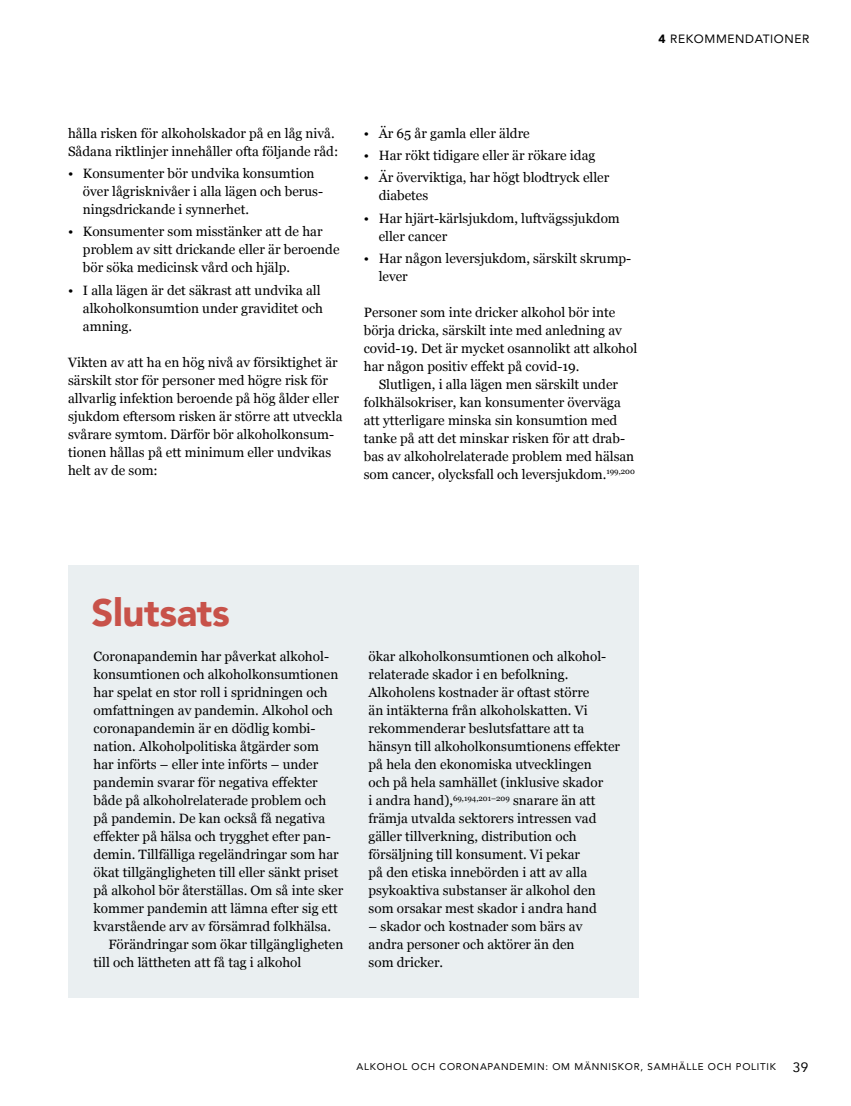
<style>
.page{position:relative;width:851px;height:1106px;background:#fff}
.page>*{position:absolute;margin:0;border:0;box-sizing:border-box;transform-origin:0 0}
.t1{font:900 38.25px "Avenir";letter-spacing:-.01em;color:#c8524a}
.t2{font:13.5px/18px "Georgia";color:#000}
.t3{font:12px "Avenir";letter-spacing:.05em;color:#000}
.t4{font:9.75px "Avenir";letter-spacing:.08em;color:#000}
.s1{font-weight:900}
.s2{font-size:13.5px}
</style>
<div class="page">
<div style="left:68px;top:564px;width:570px;height:433px;background:#eaeff1"></div>
<p class="t3" style="left:658px;top:29px;width:152px"><span class="s1">4</span> REKOMMENDATIONER</p>
<p class="t2" style="left:68px;top:124px;width:271px">hålla risken för alkoholskador på en låg nivå.<br>Sådana riktlinjer innehåller ofta följande råd:</p>
<p class="t2" style="left:83px;top:164px;width:242px;text-indent:-15px">• Konsumenter bör undvika konsumtion över lågrisknivåer i alla lägen och berus&shy;ningsdrickande i synnerhet.</p>
<p class="t2" style="left:83px;top:222px;width:258px;text-indent:-15px">• Konsumenter som misstänker att de har problem av sitt drickande eller är beroende bör söka medicinsk vård och hjälp.</p>
<p class="t2" style="left:83px;top:280px;width:242px;text-indent:-15px">• I alla lägen är det säkrast att undvika all alkoholkonsumtion under graviditet och amning.</p>
<p class="t2" style="left:68px;top:352px;width:276px">Vikten av att ha en hög nivå av försiktighet är särskilt stor för personer med högre risk för allvarlig infektion beroende på hög ålder eller sjukdom eftersom risken är större att utveckla svårare symtom. Därför bör alkoholkonsum&shy;tionen hållas på ett minimum eller undvikas helt av de som:</p>
<p class="t2" style="left:364px;top:123px;width:167px">• Är 65 år gamla eller äldre</p>
<p class="t2" style="left:364px;top:146px;width:233px">• Har rökt tidigare eller är rökare idag</p>
<p class="t2" style="left:378px;top:168px;width:232px;text-indent:-15px">• Är överviktiga, har högt blodtryck eller diabetes</p>
<p class="t2" style="left:378px;top:208px;width:243px;text-indent:-15px">• Har hjärt-kärlsjukdom, luftvägssjukdom eller cancer</p>
<p class="t2" style="left:378px;top:248px;width:253px;text-indent:-15px">• Har någon leversjukdom, särskilt skrump&shy;lever</p>
<p class="t2" style="left:364px;top:302px;width:275px">Personer som inte dricker alkohol bör inte börja dricka, särskilt inte med anledning av covid-19. Det är mycket osannolikt att alkohol har någon positiv effekt på covid-19.</p>
<p class="t2" style="left:364px;top:374px;width:272px;text-indent:15px">Slutligen, i alla lägen men särskilt under folkhälsokriser, kan konsumenter överväga att ytterligare minska sin konsumtion med tanke på att det minskar risken för att drab&shy;bas av alkoholrelaterade problem med hälsan som cancer, olycksfall och leversjukdom.<sup>199,200</sup></p>
<h1 class="t1" style="left:91px;top:580px;width:140px">Slutsats</h1>
<p class="t2" style="left:94px;top:647px;width:236px">Coronapandemin har påverkat alkohol-</p>
<p class="t2" style="left:94px;top:665px;width:246px">konsumtionen och alkoholkonsumtionen</p>
<p class="t2" style="left:94px;top:683px;width:235px">har spelat en stor roll i spridningen och</p>
<p class="t2" style="left:94px;top:701px;width:241px">omfattningen av pandemin. Alkohol och</p>
<p class="t2" style="left:94px;top:719px;width:223px">coronapandemin är en dödlig kombi-</p>
<p class="t2" style="left:94px;top:737px;width:227px">nation. Alkoholpolitiska åtgärder som</p>
<p class="t2" style="left:94px;top:755px;width:226px">har införts – eller inte införts – under</p>
<p class="t2" style="left:94px;top:773px;width:226px">pandemin svarar för negativa effekter</p>
<p class="t2" style="left:94px;top:791px;width:234px">både på alkoholrelaterade problem och</p>
<p class="t2" style="left:94px;top:809px;width:233px">på pandemin. De kan också få negativa</p>
<p class="t2" style="left:94px;top:827px;width:239px">effekter på hälsa och trygghet efter pan-</p>
<p class="t2" style="left:94px;top:845px;width:247px">demin. Tillfälliga regeländringar som har</p>
<p class="t2" style="left:94px;top:862px;width:246px">ökat tillgängligheten till eller sänkt priset</p>
<p class="t2" style="left:94px;top:880px;width:251px">på alkohol bör återställas. Om så inte sker</p>
<p class="t2" style="left:94px;top:898px;width:246px">kommer pandemin att lämna efter sig ett</p>
<p class="t2" style="left:94px;top:916px;width:239px">kvarstående arv av försämrad folkhälsa.</p>
<p class="t2" style="left:108px;top:934px;width:236px">Förändringar som ökar tillgängligheten</p>
<p class="t2" style="left:94px;top:952px;width:209px">till och lättheten att få tag i alkohol</p>
<p class="t2" style="left:368px;top:646px;width:253px">ökar alkoholkonsumtionen och alkohol&shy;relaterade skador i en befolkning.<br>Alkoholens kostnader är oftast större<br>än intäkterna från alkoholskatten. Vi rekommenderar beslutsfattare att ta hänsyn till alkoholkonsumtionens effekter på hela den ekonomiska utvecklingen<br>och på hela samhället (inklusive skador<br>i andra hand),<sup>69,194,201–209</sup> snarare än att främja utvalda sektorers intressen vad gäller tillverkning, distribution och försäljning till konsument. Vi pekar<br>på den etiska innebörden i att av alla psykoaktiva substanser är alkohol den som orsakar mest skador i andra hand</p>
<p class="t2" style="left:368px;top:917px;width:215px">– skador och kostnader som bärs av andra personer och aktörer än den som dricker.</p>
<p class="t4" style="left:356px;top:1058px;width:453px">ALKOHOL OCH CORONAPANDEMIN: OM MÄNNISKOR, SAMHÄLLE OCH POLITIK <span class="s2">39</span></p>
</div>
